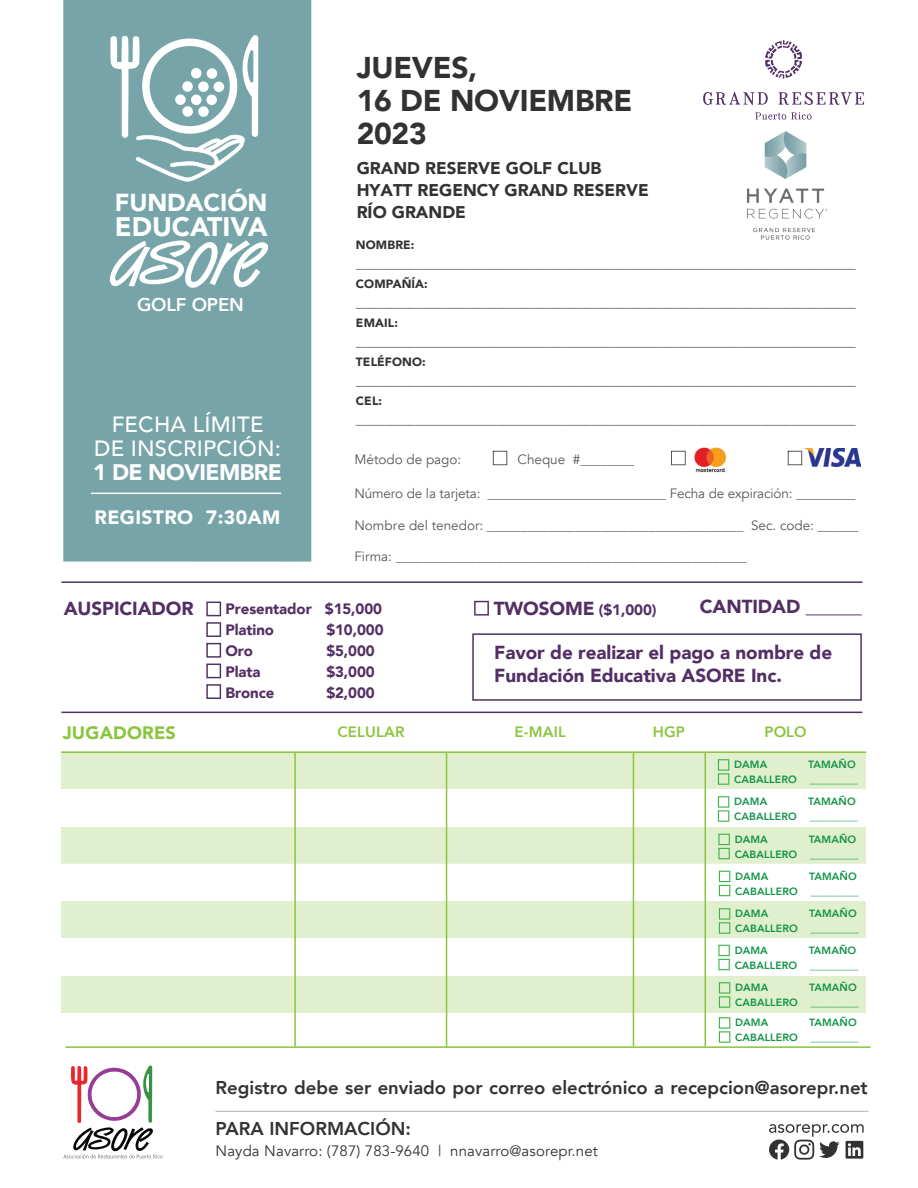
<style>
.page{position:relative;width:918px;height:1188px;background:#fff}
.page>*{position:absolute;margin:0;border:0;box-sizing:border-box;transform-origin:0 0}
.t1{font:900 30px/32.7px "Avenir";letter-spacing:-.01em;color:#313232}
.t2{font:900 26.7px "Avenir";letter-spacing:-.005em;color:#fff}
.t3{font:900 24.6px "Avenir";letter-spacing:-.005em;color:#fff}
.t4{font:900 22.5px "Avenir";letter-spacing:-.025em;color:#fff}
.t5{font:500 22.05px/24px "Avenir";letter-spacing:.01em;color:#fff;text-align:center}
.t6{font:900 19.35px "Avenir";letter-spacing:.02em;color:#fff}
.t7{font:900 18.9px/22.6px "Avenir";letter-spacing:-.005em;color:#522f65}
.t8{font:800 18.6px "Avenir";color:#313232}
.t9{font:800 18.45px "Avenir";letter-spacing:-.01em;color:#fff}
.t10{font:900 18px "Avenir";letter-spacing:.01em;color:#8bc540}
.t11{font:900 16.95px/21.8px "Avenir";color:#313232}
.t12{font:900 15px/21px "Avenir";letter-spacing:-.005em;color:#522f65}
.t13{font:15px "Avenir";letter-spacing:.01em;color:#313232}
.t14{font:800 15px "Avenir";letter-spacing:.01em;color:#8bc540}
.t15{font:13.5px "Avenir";color:#57585a}
.t16{font:12px "Avenir";color:#313232}
.t17{font:900 12px "Avenir";letter-spacing:.01em;color:#313232}
.t18{font:800 10.5px/15px "Avenir";letter-spacing:.01em;color:#109346;text-align:right}
.s1{font-size:18.9px}
</style>
<div class="page">
<div style="left:63px;top:0;width:248px;height:562px;background:#76a4a8"></div>
<img style="left:694px;top:447px;width:33px;height:26px">
<img style="left:803px;top:448px;width:57px;height:19px">
<svg style="left:493px;top:451px;width:14px;height:14px"></svg>
<svg style="left:671px;top:451px;width:15px;height:14px"></svg>
<svg style="left:788px;top:451px;width:14px;height:14px"></svg>
<hr style="left:61px;top:751px;width:805px;height:2px;background:#8bc540">
<div style="left:62px;top:752px;width:804px;height:36px;background:#e0efcd"></div>
<div style="left:62px;top:828px;width:804px;height:36px;background:#e0efcd"></div>
<div style="left:62px;top:902px;width:804px;height:36px;background:#e0efcd"></div>
<div style="left:62px;top:976px;width:804px;height:36px;background:#e0efcd"></div>
<svg style="left:206px;top:602px;width:15px;height:14px"></svg>
<hr style="left:61px;top:581px;width:801px;height:2px;background:#522f65">
<hr style="left:61px;top:712px;width:801px;height:1px;background:#522f65">
<hr style="left:294px;top:752px;width:2px;height:294px;background:#8bc540">
<hr style="left:633px;top:752px;width:1px;height:294px;background:#8bc540">
<hr style="left:705px;top:752px;width:1px;height:294px;background:#8bc540">
<svg style="left:718px;top:759px;width:11px;height:26px"></svg>
<hr style="left:65px;top:1046px;width:806px;height:2px;background:#8bc540">
<svg style="left:63px;top:1065px;width:100px;height:93px"></svg>
<svg style="left:718px;top:796px;width:11px;height:26px"></svg>
<svg style="left:718px;top:834px;width:12px;height:25px"></svg>
<svg style="left:719px;top:871px;width:11px;height:25px"></svg>
<svg style="left:719px;top:908px;width:11px;height:26px"></svg>
<svg style="left:718px;top:945px;width:12px;height:25px"></svg>
<svg style="left:719px;top:982px;width:11px;height:26px"></svg>
<svg style="left:719px;top:1017px;width:11px;height:26px"></svg>
<svg style="left:206px;top:622px;width:15px;height:15px"></svg>
<svg style="left:206px;top:643px;width:15px;height:15px"></svg>
<svg style="left:206px;top:664px;width:15px;height:14px"></svg>
<svg style="left:206px;top:684px;width:15px;height:15px"></svg>
<svg style="left:474px;top:601px;width:15px;height:15px"></svg>
<hr style="left:216px;top:1111px;width:653px;height:1px;background:#b3b3b3">
<svg style="left:769px;top:1124px;width:95px;height:36px"></svg>
<hr style="left:446px;top:752px;width:1px;height:295px;background:#8bc540">
<hr style="left:91px;top:493px;width:190px;height:1px;background:#fff">
<svg style="left:765px;top:40px;width:38px;height:39px"></svg>
<svg style="left:703px;top:92px;width:65px;height:13px"></svg>
<svg style="left:779px;top:92px;width:85px;height:13px"></svg>
<svg style="left:755px;top:112px;width:57px;height:8px"></svg>
<div style="left:472px;top:633px;width:390px;height:68px;border:2px solid #522f65"></div>
<svg style="left:110px;top:35px;width:148px;height:147px"></svg>
<svg style="left:110px;top:240px;width:159px;height:48px"></svg>
<img style="left:746px;top:131px;width:82px;height:109px">
<h3 class="t3" style="left:115px;top:181px;width:154px">FUNDACIÓN</h3>
<h2 class="t2" style="left:115px;top:204px;width:154px">EDUCATIVA</h2>
<h3 class="t9" style="left:137px;top:290px;width:108px">GOLF OPEN</h3>
<h3 class="t5" style="left:94px;top:412px;width:188px">FECHA LÍMITE<br>DE INSCRIPCIÓN:</h3>
<h3 class="t4" style="left:93px;top:453px;width:190px">1 DE NOVIEMBRE</h3>
<h3 class="t6" style="left:95px;top:500px;width:187px">REGISTRO 7:30AM</h3>
<h1 class="t1" style="left:357px;top:51px;width:277px">JUEVES,<br>16 DE NOVIEMBRE<br>2023</h1>
<h3 class="t11" style="left:357px;top:157px;width:294px">GRAND RESERVE GOLF CLUB<br>HYATT REGENCY GRAND RESERVE<br>RÍO GRANDE</h3>
<p class="t17" style="left:356px;top:234px;width:60px">NOMBRE:</p>
<p class="t16" style="left:356px;top:257px;width:501px">_____________________________________________________________________________________</p>
<p class="t17" style="left:356px;top:273px;width:73px">COMPAÑÍA:</p>
<p class="t16" style="left:356px;top:296px;width:501px">_____________________________________________________________________________________</p>
<p class="t17" style="left:356px;top:312px;width:43px">EMAIL:</p>
<p class="t16" style="left:356px;top:335px;width:501px">_____________________________________________________________________________________</p>
<p class="t17" style="left:356px;top:351px;width:71px">TELÉFONO:</p>
<p class="t16" style="left:356px;top:374px;width:501px">_____________________________________________________________________________________</p>
<p class="t17" style="left:356px;top:390px;width:28px">CEL:</p>
<p class="t16" style="left:356px;top:413px;width:501px">_____________________________________________________________________________________</p>
<p class="t15" style="left:354px;top:451px;width:108px">Método de pago:</p>
<p class="t15" style="left:518px;top:451px;width:118px">Cheque #________</p>
<p class="t15" style="left:354px;top:486px;width:503px">Número de la tarjeta: ___________________________ Fecha de expiración: _________</p>
<p class="t15" style="left:354px;top:517px;width:505px">Nombre del tenedor: ______________________________________ Sec. code: ______</p>
<p class="t15" style="left:354px;top:549px;width:394px">Firma: ____________________________________________________</p>
<h3 class="t7" style="left:64px;top:597px;width:131px">AUSPICIADOR</h3>
<p class="t12" style="left:494px;top:598px;width:164px"><span class="s1">TWOSOME</span> ($1,000)</p>
<p class="t12" style="left:225px;top:598px;width:158px">Presentador $15,000<br>Platino</p>
<p class="t12" style="left:326px;top:619px;width:59px">$10,000</p>
<h3 class="t7" style="left:700px;top:595px;width:163px">CANTIDAD ______</h3>
<p class="t12" style="left:225px;top:640px;width:29px">Oro</p>
<p class="t12" style="left:326px;top:640px;width:50px">$5,000</p>
<p class="t12" style="left:225px;top:661px;width:37px">Plata</p>
<p class="t12" style="left:326px;top:661px;width:50px">$3,000</p>
<p class="t12" style="left:225px;top:682px;width:51px">Bronce</p>
<p class="t12" style="left:326px;top:682px;width:50px">$2,000</p>
<h3 class="t7" style="left:494px;top:641px;width:339px">Favor de realizar el pago a nombre de<br>Fundación Educativa ASORE Inc.</h3>
<h3 class="t10" style="left:63px;top:717px;width:115px">JUGADORES</h3>
<p class="t14" style="left:515px;top:720px;width:53px">E-MAIL</p>
<p class="t14" style="left:653px;top:720px;width:34px">HGP</p>
<p class="t14" style="left:764px;top:720px;width:44px">POLO</p>
<p class="t14" style="left:337px;top:720px;width:69px">CELULAR</p>
<p class="t18" style="left:734px;top:757px;width:125px">TAMAÑO<br>CABALLERO _________</p>
<p class="t18" style="left:734px;top:794px;width:35px">DAMA</p>
<p class="t18" style="left:734px;top:757px;width:35px">DAMA</p>
<p class="t18" style="left:734px;top:794px;width:125px">TAMAÑO<br>CABALLERO _________</p>
<p class="t18" style="left:735px;top:831px;width:35px">DAMA</p>
<p class="t18" style="left:735px;top:831px;width:125px">TAMAÑO<br>CABALLERO _________</p>
<p class="t18" style="left:735px;top:868px;width:35px">DAMA</p>
<p class="t18" style="left:735px;top:868px;width:125px">TAMAÑO<br>CABALLERO _________</p>
<p class="t18" style="left:735px;top:906px;width:35px">DAMA</p>
<p class="t18" style="left:735px;top:906px;width:125px">TAMAÑO<br>CABALLERO _________</p>
<p class="t18" style="left:735px;top:942px;width:35px">DAMA</p>
<p class="t18" style="left:735px;top:942px;width:125px">TAMAÑO<br>CABALLERO _________</p>
<p class="t18" style="left:735px;top:980px;width:35px">DAMA</p>
<p class="t18" style="left:735px;top:980px;width:125px">TAMAÑO<br>CABALLERO _________</p>
<p class="t18" style="left:735px;top:1015px;width:35px">DAMA</p>
<p class="t18" style="left:735px;top:1015px;width:125px">TAMAÑO<br>CABALLERO _________</p>
<h3 class="t8" style="left:216px;top:1073px;width:654px">Registro debe ser enviado por correo electrónico a recepcion@asorepr.net</h3>
<h3 class="t8" style="left:216px;top:1114px;width:197px">PARA INFORMACIÓN:</h3>
<p class="t13" style="left:216px;top:1142px;width:384px">Nayda Navarro: (787) 783-9640 | nnavarro@asorepr.net</p>
</div>
